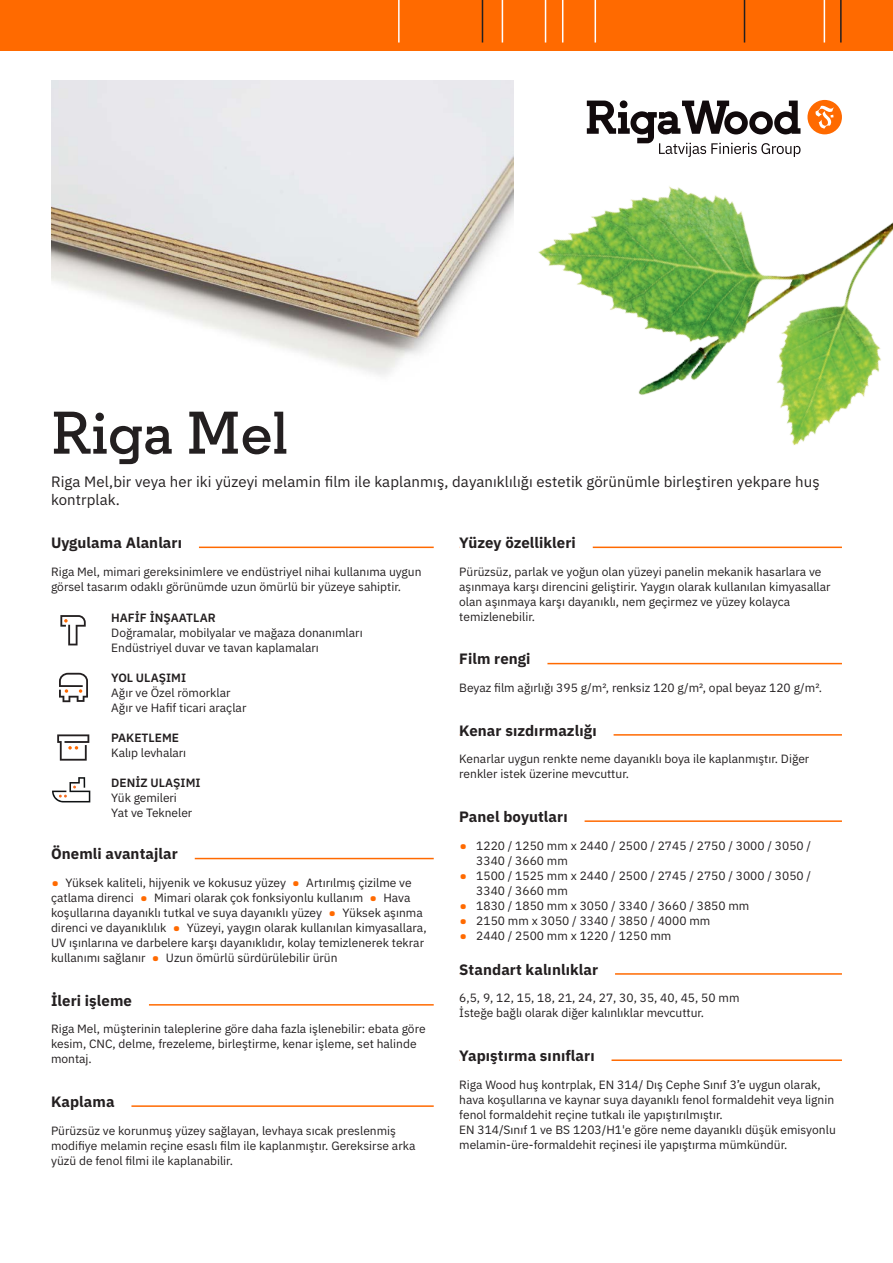
<style>
.page{position:relative;width:893px;height:1263px;background:#fff}
.page>*{position:absolute;margin:0;border:0;box-sizing:border-box;transform-origin:0 0}
.Nosaukums{font:600 60px "Regular Slab";letter-spacing:.005em;color:#231f20}
.Sadaļa{font:700 15px "IBM Plex Sans";letter-spacing:.005em;color:#231f20}
.ievadteksts{font:15px/18px "IBM Plex Sans";letter-spacing:.005em;color:#231f20}
.pamatteksts__6{font:12px/15px "IBM Plex Sans";color:#231f20}
.tabula{font:12px "IBM Plex Sans";color:#231f20}
.pamatteksts__3{font:12px/15px "IBM Plex Sans";color:#231f20}
.Virsraksts_tabulā{font:600 12px "IBM Plex Sans";color:#231f20}
.s1{font-size:21px;color:#ff6a00}
</style>
<div class="page">
<div style="left:0;top:0;width:893px;height:51px;background:#ff6a00"></div>
<hr style="left:398px;top:0;width:2px;height:43px;background:#fff">
<img style="left:475px;top:0;width:418px;height:549px">
<hr style="left:51px;top:547px;width:383px;height:1px;background:#ff6a00">
<div style="left:51px;top:544px;width:148px;height:7px;background:#fff"></div>
<hr style="left:51px;top:858px;width:383px;height:1px;background:#ff6a00">
<div style="left:51px;top:855px;width:144px;height:7px;background:#fff"></div>
<hr style="left:51px;top:1004px;width:383px;height:1px;background:#ff6a00">
<div style="left:51px;top:1001px;width:98px;height:8px;background:#fff"></div>
<hr style="left:51px;top:1105px;width:383px;height:2px;background:#ff6a00">
<div style="left:51px;top:1102px;width:80px;height:8px;background:#fff"></div>
<hr style="left:459px;top:547px;width:383px;height:1px;background:#ff6a00">
<div style="left:459px;top:544px;width:134px;height:7px;background:#fff"></div>
<hr style="left:459px;top:663px;width:383px;height:1px;background:#ff6a00">
<div style="left:459px;top:660px;width:88px;height:8px;background:#fff"></div>
<hr style="left:459px;top:734px;width:383px;height:2px;background:#ff6a00">
<div style="left:459px;top:731px;width:155px;height:8px;background:#fff"></div>
<hr style="left:459px;top:820px;width:383px;height:2px;background:#ff6a00">
<div style="left:459px;top:818px;width:126px;height:7px;background:#fff"></div>
<hr style="left:459px;top:973px;width:383px;height:2px;background:#ff6a00">
<div style="left:459px;top:970px;width:156px;height:8px;background:#fff"></div>
<hr style="left:459px;top:1059px;width:383px;height:2px;background:#ff6a00">
<div style="left:459px;top:1057px;width:152px;height:7px;background:#fff"></div>
<svg style="left:60px;top:615px;width:26px;height:30px"></svg>
<svg style="left:59px;top:673px;width:29px;height:29px"></svg>
<svg style="left:57px;top:734px;width:32px;height:27px"></svg>
<svg style="left:52px;top:777px;width:38px;height:25px"></svg>
<img style="left:51px;top:81px;width:463px;height:303px">
<p class="Nosaukums" style="left:51px;top:396px;width:239px">Riga Mel</p>
<p class="ievadteksts" style="left:51px;top:471px;width:770px">Riga Mel,bir veya her iki yüzeyi melamin film ile kaplanmış, dayanıklılığı estetik görünümle birleştiren yekpare huş kontrplak.</p>
<p class="Sadaļa" style="left:51px;top:531px;width:132px">Uygulama Alanları</p>
<p class="pamatteksts__3" style="left:51px;top:563px;width:372px">Riga Mel, mimari gereksinimlere ve endüstriyel nihai kullanıma uygun görsel tasarım odaklı görünümde uzun ömürlü bir yüzeye sahiptir.</p>
<p class="Virsraksts_tabulā" style="left:111px;top:608px;width:106px">HAFİF İNŞAATLAR</p>
<p class="tabula" style="left:111px;top:624px;width:253px">Doğramalar, mobilyalar ve mağaza donanımları</p>
<p class="tabula" style="left:111px;top:639px;width:209px">Endüstriyel duvar ve tavan kaplamaları</p>
<p class="Virsraksts_tabulā" style="left:111px;top:668px;width:76px">YOL ULAŞIMI</p>
<p class="tabula" style="left:111px;top:684px;width:121px">Ağır ve Özel römorklar</p>
<p class="tabula" style="left:111px;top:699px;width:137px">Ağır ve Hafif ticari araçlar</p>
<p class="Virsraksts_tabulā" style="left:111px;top:728px;width:69px">PAKETLEME</p>
<p class="tabula" style="left:111px;top:744px;width:77px">Kalıp levhaları</p>
<p class="Virsraksts_tabulā" style="left:111px;top:773px;width:91px">DENİZ ULAŞIMI</p>
<p class="tabula" style="left:111px;top:789px;width:67px">Yük gemileri</p>
<p class="tabula" style="left:111px;top:804px;width:83px">Yat ve Tekneler</p>
<p class="Sadaļa" style="left:51px;top:842px;width:128px">Önemli avantajlar</p>
<p class="pamatteksts__6" style="left:51px;top:874px;width:377px"><span class="s1">•</span> Yüksek kaliteli, hijyenik ve kokusuz yüzey <span class="s1">•</span> Artırılmış çizilme ve çatlama direnci <span class="s1">•</span> Mimari olarak çok fonksiyonlu kullanım <span class="s1">•</span> Hava koşullarına dayanıklı tutkal ve suya dayanıklı yüzey <span class="s1">•</span> Yüksek aşınma direnci ve dayanıklılık <span class="s1">•</span> Yüzeyi, yaygın olarak kullanılan kimyasallara, UV ışınlarına ve darbelere karşı dayanıklıdır, kolay temizlenerek tekrar kullanımı sağlanır <span class="s1">•</span> Uzun ömürlü sürdürülebilir ürün</p>
<p class="Sadaļa" style="left:51px;top:988px;width:83px">İleri işleme</p>
<p class="pamatteksts__6" style="left:51px;top:1020px;width:376px">Riga Mel, müşterinin taleplerine göre daha fazla işlenebilir: ebata göre kesim, CNC, delme, frezeleme, birleştirme, kenar işleme, set halinde montaj.</p>
<p class="Sadaļa" style="left:51px;top:1089px;width:65px">Kaplama</p>
<p class="pamatteksts__6" style="left:51px;top:1122px;width:366px">Pürüzsüz ve korunmuş yüzey sağlayan, levhaya sıcak preslenmiş modifiye melamin reçine esaslı film ile kaplanmıştır. Gereksirse arka yüzü de fenol filmi ile kaplanabilir.</p>
<p class="Sadaļa" style="left:459px;top:531px;width:118px">Yüzey özellikleri</p>
<p class="pamatteksts__6" style="left:459px;top:563px;width:373px">Pürüzsüz, parlak ve yoğun olan yüzeyi panelin mekanik hasarlara ve aşınmaya karşı direncini geliştirir. Yaygın olarak kullanılan kimyasallar olan aşınmaya karşı dayanıklı, nem geçirmez ve yüzey kolayca temizlenebilir.</p>
<p class="Sadaļa" style="left:459px;top:647px;width:73px">Film rengi</p>
<p class="pamatteksts__6" style="left:459px;top:679px;width:364px">Beyaz film ağırlığı 395 g/m², renksiz 120 g/m², opal beyaz 120 g/m².</p>
<p class="Sadaļa" style="left:459px;top:718px;width:139px">Kenar sızdırmazlığı</p>
<p class="pamatteksts__6" style="left:459px;top:751px;width:352px">Kenarlar uygun renkte neme dayanıklı boya ile kaplanmıştır. Diğer renkler istek üzerine mevcuttur.</p>
<p class="Sadaļa" style="left:459px;top:805px;width:110px">Panel boyutları</p>
<p class="pamatteksts__6" style="left:476px;top:837px;width:336px;text-indent:-17px"><span class="s1">•</span> 1220 / 1250 mm x 2440 / 2500 / 2745 / 2750 / 3000 / 3050 /<br>3340 / 3660 mm</p>
<p class="pamatteksts__6" style="left:476px;top:867px;width:336px;text-indent:-17px"><span class="s1">•</span> 1500 / 1525 mm x 2440 / 2500 / 2745 / 2750 / 3000 / 3050 /<br>3340 / 3660 mm</p>
<p class="pamatteksts__6" style="left:459px;top:897px;width:292px"><span class="s1">•</span> 1830 / 1850 mm x 3050 / 3340 / 3660 / 3850 mm</p>
<p class="pamatteksts__6" style="left:459px;top:912px;width:253px"><span class="s1">•</span> 2150 mm x 3050 / 3340 / 3850 / 4000 mm</p>
<p class="pamatteksts__6" style="left:459px;top:927px;width:214px"><span class="s1">•</span> 2440 / 2500 mm x 1220 / 1250 mm</p>
<p class="Sadaļa" style="left:459px;top:957px;width:140px">Standart kalınlıklar</p>
<p class="pamatteksts__6" style="left:459px;top:990px;width:282px">6,5, 9, 12, 15, 18, 21, 24, 27, 30, 35, 40, 45, 50 mm</p>
<p class="pamatteksts__6" style="left:459px;top:1005px;width:246px">İsteğe bağlı olarak diğer kalınlıklar mevcuttur.</p>
<p class="Sadaļa" style="left:459px;top:1044px;width:137px">Yapıştırma sınıfları</p>
<p class="pamatteksts__6" style="left:459px;top:1076px;width:376px">Riga Wood huş kontrplak, EN 314/ Dış Cephe Sınıf 3’e uygun olarak, hava koşullarına ve kaynar suya dayanıklı fenol formaldehit veya lignin fenol formaldehit reçine tutkalı ile yapıştırılmıştır.</p>
<p class="pamatteksts__6" style="left:459px;top:1121px;width:378px">EN 314/Sınıf 1 ve BS 1203/H1'e göre neme dayanıklı düşük emisyonlu melamin-üre-formaldehit reçinesi ile yapıştırma mümkündür.</p>
</div>
